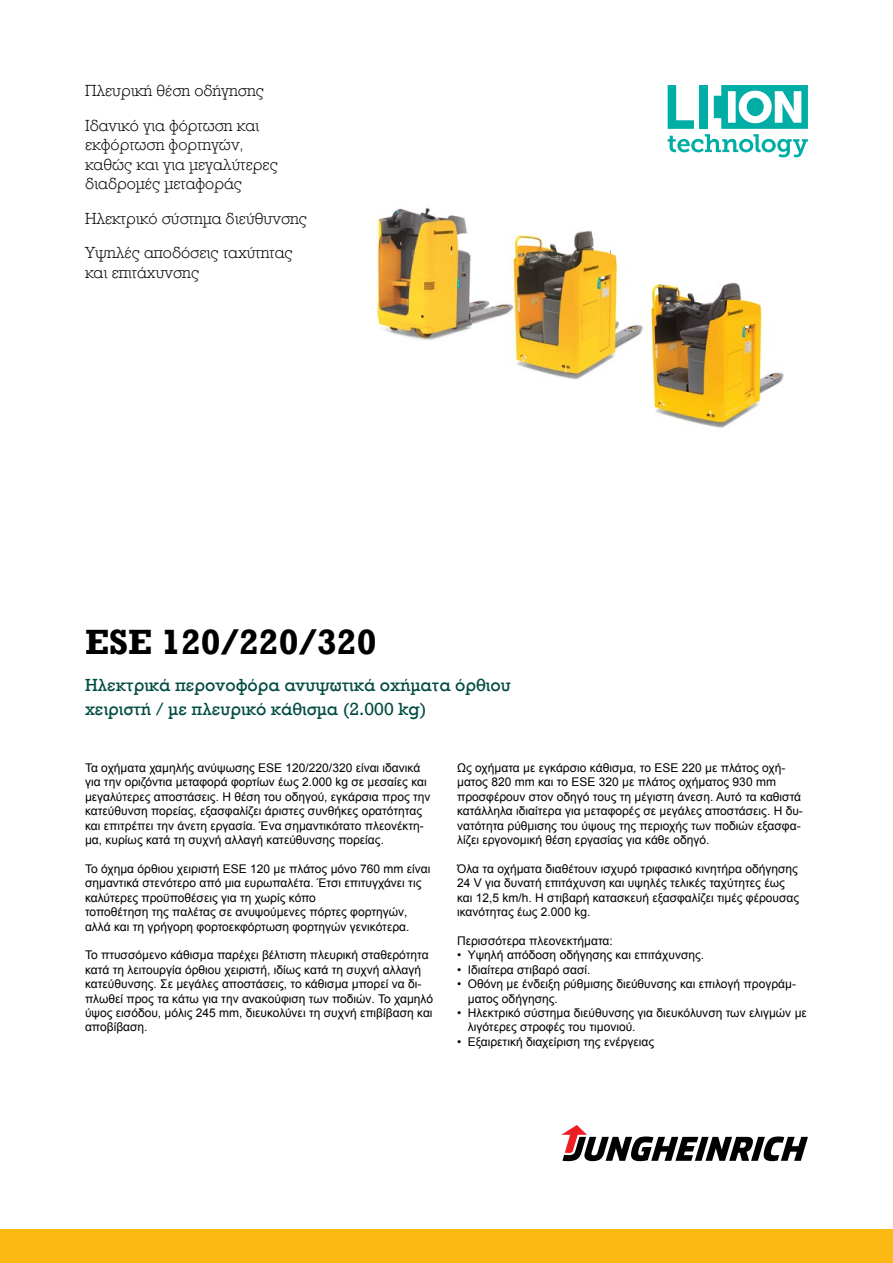
<style>
.page{position:relative;width:893px;height:1263px;background:#fff}
.page>*{position:absolute;margin:0;border:0;box-sizing:border-box;transform-origin:0 0}
.t1{font:700 36px "Rockwell WGL";color:#000}
.t2{font:18px/24px "Rockwell WGL";color:#004b41}
.t3{font:300 16.5px/34.3px "Rockwell WGL";color:#000}
.t4{font:12px/14.4px "Arial";color:#000}
</style>
<div class="page">
<div style="left:0;top:1229px;width:893px;height:34px;background:#fdb913"></div>
<svg style="left:561px;top:1125px;width:247px;height:36px"></svg>
<img style="left:376px;top:208px;width:408px;height:220px">
<svg style="left:668px;top:85px;width:140px;height:72px"></svg>
<h3 class="t3" style="left:85px;top:73px;width:181px">Πλευρική θέση οδήγησης<br>Ιδανικό για φόρτωση και</h3>
<h3 class="t3" style="left:85px;top:134px;width:194px;line-height:19.5px">εκφόρτωση φορτηγών, καθώς και για μεγαλύτερες διαδρομές μεταφοράς</h3>
<h3 class="t3" style="left:85px;top:200px;width:224px">Ηλεκτρικό σύστημα διεύθυνσης<br>Υψηλές αποδόσεις ταχύτητας</h3>
<h3 class="t3" style="left:85px;top:254px;width:116px">και επιτάχυνσης</h3>
<h1 class="t1" style="left:85px;top:613px;width:293px">ESE 120/220/320</h1>
<h2 class="t2" style="left:85px;top:672px;width:427px">Ηλεκτρικά περονοφόρα ανυψωτικά οχήματα όρθιου χειριστή / με πλευρικό κάθισμα (2.000 kg)</h2>
<p class="t4" style="left:85px;top:761px;width:347px">Τα οχήματα χαμηλής ανύψωσης ESE 120/220/320 είναι ιδανικά για την οριζόντια μεταφορά φορτίων έως 2.000 kg σε μεσαίες και μεγαλύτερες αποστάσεις. Η θέση του οδηγού, εγκάρσια προς την κατεύθυνση πορείας, εξασφαλίζει άριστες συνθήκες ορατότητας και επιτρέπει την άνετη εργασία. Ένα σημαντικότατο πλεονέκτη&shy;μα, κυρίως κατά τη συχνή αλλαγή κατεύθυνσης πορείας.</p>
<p class="t4" style="left:85px;top:862px;width:347px">Το όχημα όρθιου χειριστή ESE 120 με πλάτος μόνο 760 mm είναι σημαντικά στενότερο από μια ευρωπαλέτα. Έτσι επιτυγχάνει τις καλύτερες προϋποθέσεις για τη χωρίς κόπο<br>τοποθέτηση της παλέτας σε ανυψούμενες πόρτες φορτηγών, αλλά και τη γρήγορη φορτοεκφόρτωση φορτηγών γενικότερα.</p>
<p class="t4" style="left:85px;top:948px;width:350px">Το πτυσσόμενο κάθισμα παρέχει βέλτιστη πλευρική σταθερότητα κατά τη λειτουργία όρθιου χειριστή, ιδίως κατά τη συχνή αλλαγή κατεύθυνσης. Σε μεγάλες αποστάσεις, το κάθισμα μπορεί να δι&shy;πλωθεί προς τα κάτω για την ανακούφιση των ποδιών. Το χαμηλό ύψος εισόδου, μόλις 245 mm, διευκολύνει τη συχνή επιβίβαση και αποβίβαση.</p>
<p class="t4" style="left:457px;top:761px;width:347px">Ως οχήματα με εγκάρσιο κάθισμα, το ESE 220 με πλάτος οχή&shy;ματος 820 mm και το ESE 320 με πλάτος οχήματος 930 mm προσφέρουν στον οδηγό τους τη μέγιστη άνεση. Αυτό τα καθιστά κατάλληλα ιδιαίτερα για μεταφορές σε μεγάλες αποστάσεις. Η δυ&shy;νατότητα ρύθμισης του ύψους της περιοχής των ποδιών εξασφα&shy;λίζει εργονομική θέση εργασίας για κάθε οδηγό.</p>
<p class="t4" style="left:457px;top:862px;width:344px">Όλα τα οχήματα διαθέτουν ισχυρό τριφασικό κινητήρα οδήγησης 24 V για δυνατή επιτάχυνση και υψηλές τελικές ταχύτητες έως και 12,5 km/h. Η στιβαρή κατασκευή εξασφαλίζει τιμές φέρουσας ικανότητας έως 2.000 kg.</p>
<p class="t4" style="left:457px;top:934px;width:157px">Περισσότερα πλεονεκτήματα:</p>
<p class="t4" style="left:457px;top:948px;width:249px">• Υψηλή απόδοση οδήγησης και επιτάχυνσης.</p>
<p class="t4" style="left:457px;top:962px;width:135px">• Ιδιαίτερα στιβαρό σασί.</p>
<p class="t4" style="left:468px;top:977px;width:330px;text-indent:-11px">• Οθόνη με ένδειξη ρύθμισης διεύθυνσης και επιλογή προγράμ&shy;ματος οδήγησης.</p>
<p class="t4" style="left:468px;top:1006px;width:341px;text-indent:-11px">• Ηλεκτρικό σύστημα διεύθυνσης για διευκόλυνση των ελιγμών με λιγότερες στροφές του τιμονιού.</p>
<p class="t4" style="left:457px;top:1034px;width:199px">• Εξαιρετική διαχείριση της ενέργειας</p>
</div>
